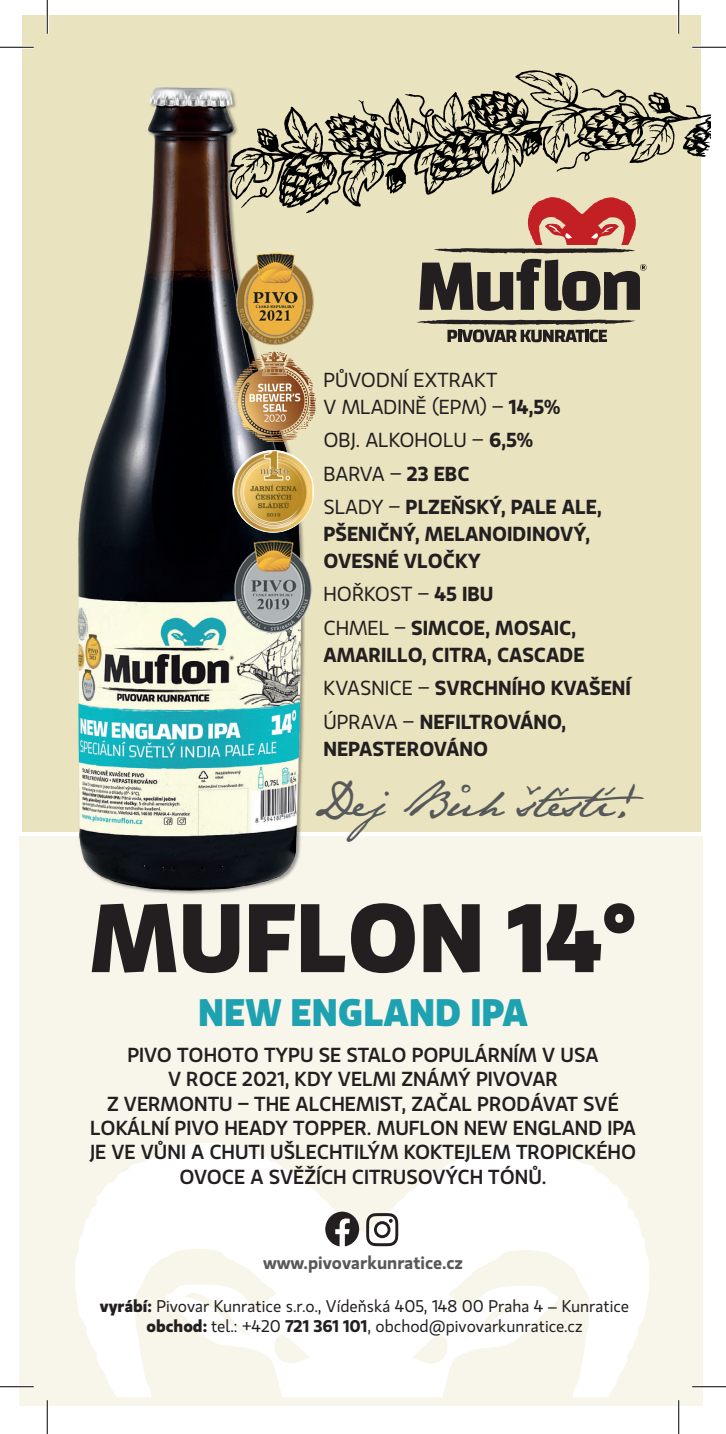
<style>
.page{position:relative;width:726px;height:1434px;background:#fff}
.page>*{position:absolute;margin:0;border:0;box-sizing:border-box;transform-origin:0 0}
.t1{font:700 96.75px "Gloriola Std";color:#231f20}
.t2{font:40.73px "Jane Austen";color:#57585a}
.t3{font:700 38.25px "Gloriola Std";color:#1ea1b0}
.t4{font:500 20.25px/24.3px "Gloriola Std";color:#231f20;text-align:center}
.t5{font:600 20.25px/33.3px "Gloriola Std";color:#231f20}
.t6{font:20.25px/27px "Gloriola Std";color:#231f20}
.t7{font:600 18px "Gloriola Std";color:#57585a}
.t8{font:16.88px/20.2px "Gloriola Std";color:#231f20;text-align:center}
.s1{font-weight:600}
.s2{font-weight:400}
.s3{font-weight:700}
</style>
<div class="page">
<div style="left:22px;top:15px;width:678px;height:817px;background:#eae3bf"></div>
<div style="left:19px;top:836px;width:684px;height:570px;background:#f8f6eb"></div>
<svg style="left:75px;top:1143px;width:574px;height:254px;fill:#fff"></svg>
<svg style="left:463px;top:1301px;width:70px;height:38px"></svg>
<svg style="left:181px;top:1293px;width:72px;height:46px"></svg>
<svg style="left:273px;top:1334px;width:37px;height:30px"></svg>
<svg style="left:412px;top:1334px;width:37px;height:30px"></svg>
<svg style="left:325px;top:1212px;width:34px;height:34px"></svg>
<svg style="left:366px;top:1213px;width:32px;height:33px"></svg>
<svg style="left:417px;top:319px;width:218px;height:23px"></svg>
<svg style="left:419px;top:213px;width:227px;height:98px"></svg>
<svg style="left:321px;top:70px;width:390px;height:143px"></svg>
<img style="left:78px;top:87px;width:243px;height:807px">
<img style="left:212px;top:512px;width:109px;height:132px">
<img style="left:225px;top:245px;width:96px;height:110px">
<img style="left:234px;top:450px;width:78px;height:83px">
<img style="left:232px;top:351px;width:84px;height:92px">
<hr style="left:0;top:46px;width:34px;height:3px;background:#fff">
<hr style="left:692px;top:46px;width:34px;height:3px;background:#fff">
<hr style="left:0;top:1385px;width:34px;height:3px;background:#fff">
<hr style="left:692px;top:1385px;width:34px;height:3px;background:#fff">
<hr style="left:46px;top:0;width:3px;height:34px;background:#fff">
<hr style="left:46px;top:1400px;width:3px;height:34px;background:#fff">
<hr style="left:677px;top:0;width:3px;height:34px;background:#fff">
<hr style="left:677px;top:1400px;width:3px;height:34px;background:#fff">
<hr style="left:0;top:47px;width:34px;height:1px;background:#000">
<hr style="left:692px;top:47px;width:34px;height:1px;background:#000">
<hr style="left:0;top:1386px;width:34px;height:1px;background:#000">
<hr style="left:692px;top:1386px;width:34px;height:1px;background:#000">
<hr style="left:47px;top:0;width:1px;height:34px;background:#000">
<hr style="left:47px;top:1400px;width:1px;height:34px;background:#000">
<hr style="left:678px;top:0;width:1px;height:34px;background:#000">
<hr style="left:678px;top:1400px;width:1px;height:34px;background:#000">
<p class="t6" style="left:323px;top:366px;width:239px">PŮVODNÍ EXTRAKT<br>V MLADINĚ (EPM) – <span class="s1">14,5%</span></p>
<p class="t5" style="left:323px;top:423px;width:280px"><span class="s2">OBJ. ALKOHOLU –</span> 6,5%<br><span class="s2">BARVA –</span> 23 EBC<br><span class="s2">SLADY –</span> PLZEŇSKÝ, PALE ALE,</p>
<p class="t5" style="left:323px;top:520px;width:268px;line-height:27px">PŠENIČNÝ, MELANOIDINOVÝ,<br>OVESNÉ VLOČKY</p>
<p class="t5" style="left:323px;top:577px;width:254px"><span class="s2">HOŘKOST –</span> 45 IBU<br><span class="s2">CHMEL –</span> SIMCOE, MOSAIC,</p>
<p class="t5" style="left:323px;top:637px;width:309px">AMARILLO, CITRA, CASCADE<br><span class="s2">KVASNICE –</span> SVRCHNÍHO KVAŠENÍ<br><span class="s2">ÚPRAVA –</span> NEFILTROVÁNO,</p>
<p class="t5" style="left:323px;top:731px;width:166px">NEPASTEROVÁNO</p>
<h2 class="t2" style="left:312px;top:778px;width:334px">DejBůh štěstí!</h2>
<h1 class="t1" style="left:90px;top:867px;width:548px">MUFLON 14°</h1>
<h3 class="t3" style="left:198px;top:985px;width:331px">NEW ENGLAND IPA</h3>
<p class="t4" style="left:90px;top:1042px;width:548px">PIVO TOHOTO TYPU SE STALO POPULÁRNÍM V USA<br>V ROCE 2021, KDY VELMI ZNÁMÝ PIVOVAR<br>Z VERMONTU – THE ALCHEMIST, ZAČAL PRODÁVAT SVÉ LOKÁLNÍ PIVO HEADY TOPPER. MUFLON NEW ENGLAND IPA JE VE VŮNI A CHUTI UŠLECHTILÝM KOKTEJLEM TROPICKÉHO OVOCE A SVĚŽÍCH CITRUSOVÝCH TÓNŮ.</p>
<p class="t7" style="left:263px;top:1249px;width:201px">www.pivovarkunratice.cz</p>
<p class="t8" style="left:100px;top:1296px;width:531px"><span class="s3">vyrábí:</span> Pivovar Kunratice s.r.o., Vídeňská 405, 148 00 Praha 4 – Kunratice <span class="s3">obchod:</span> tel.: +420 <span class="s1">721 361 101</span>, obchod@pivovarkunratice.cz</p>
</div>
